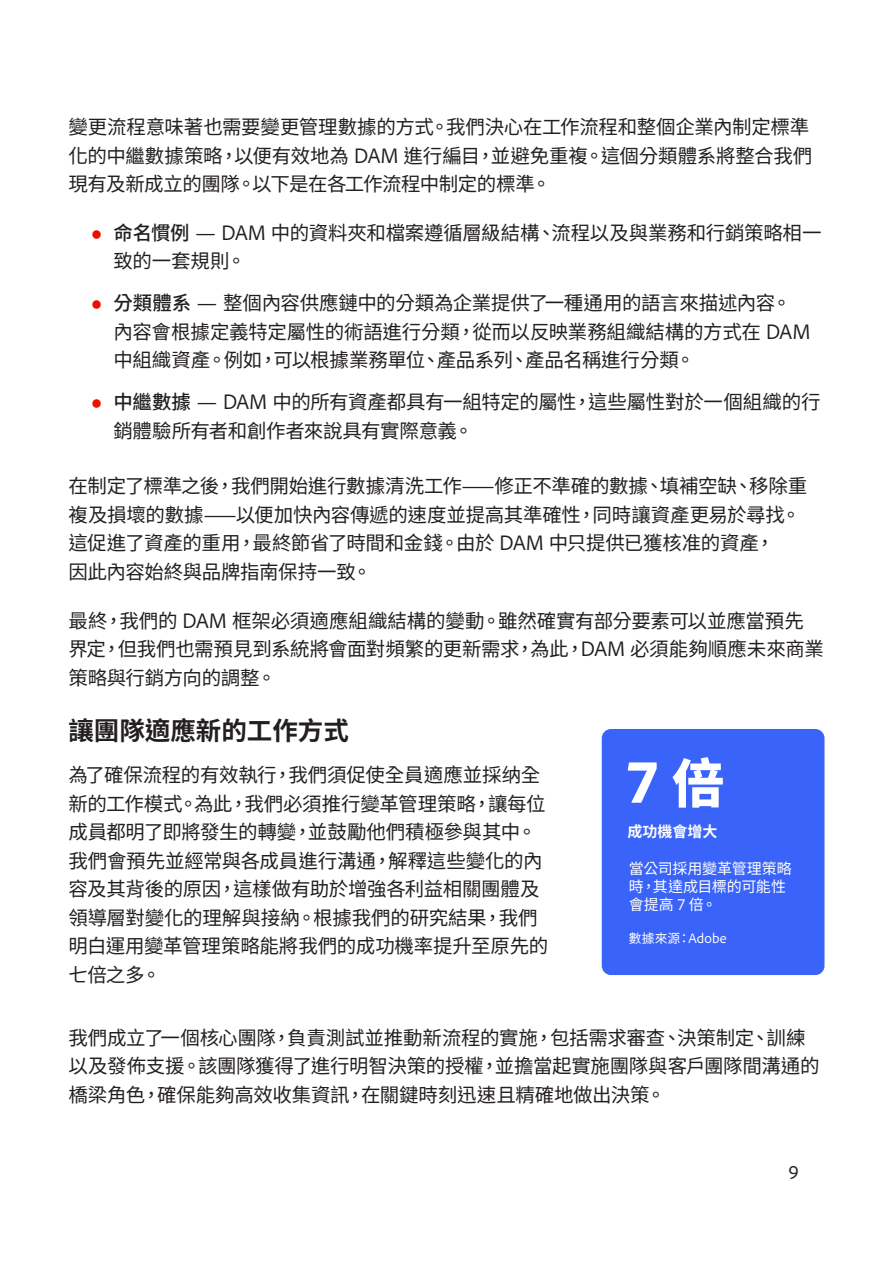
<style>
.page{position:relative;width:893px;height:1263px;background:#fff}
.page>*{position:absolute;margin:0;border:0;box-sizing:border-box;transform-origin:0 0}
.Stat_Number{font:900 52.5px "Adobe Clean Han TC";color:#fff}
.t1{font:800 25.5px "Adobe Clean Han TC";color:#231f20}
.Body{font:19.5px/28.5px "Adobe Clean Han TC";letter-spacing:-.015em;color:#231f20}
.Body_Bullet_List_Second_Level{font:19.5px/28.5px "Adobe Clean Han TC";letter-spacing:-.015em;color:#231f20}
.t2{font:18px "Adobe Clean Han TC";color:#231f20}
.Callout_Box_Body{font:15px/18px "Adobe Clean Han TC";letter-spacing:-.01em;color:#fff}
.Stat___Icon_Single_Line{font:800 15px "Adobe Clean Han TC";color:#fff}
.Source{font:12.75px "Adobe Clean Han TC";letter-spacing:.01em;color:#fff}
.s1{font-family:"Helvetica";color:#eb1000}
.s2{font-weight:700}
</style>
<div class="page">
<div style="left:602px;top:729px;width:222px;height:246px;background:#3a63f9;border-radius:9px"></div>
<p class="Body" style="left:68px;top:113px;width:745px">變更流程意味著也需要變更管理數據的方式。我們決心在工作流程和整個企業內制定標準化的中繼數據策略，以便有效地為 DAM 進行編目，並避免重複。這個分類體系將整合我們現有及新成立的團隊。以下是在各工作流程中制定的標準。</p>
<p class="Body_Bullet_List_Second_Level" style="left:113px;top:219px;width:710px;text-indent:-23px"><span class="s1">●</span> <span class="s2">命名慣例</span> — DAM 中的資料夾和檔案遵循層級結構、流程以及與業務和行銷策略相一致的一套規則。</p>
<p class="Body_Bullet_List_Second_Level" style="left:113px;top:289px;width:698px;text-indent:-23px"><span class="s1">●</span> <span class="s2">分類體系</span> — 整個內容供應鏈中的分類為企業提供了一種通用的語言來描述內容。內容會根據定義特定屬性的術語進行分類，從而以反映業務組織結構的方式在 DAM中組織資產。例如，可以根據業務單位、產品系列、產品名稱進行分類。</p>
<p class="Body_Bullet_List_Second_Level" style="left:113px;top:388px;width:708px;text-indent:-23px"><span class="s1">●</span> <span class="s2">中繼數據</span> — DAM 中的所有資產都具有一組特定的屬性，這些屬性對於一個組織的行銷體驗所有者和創作者來說具有實際意義。</p>
<p class="Body" style="left:68px;top:472px;width:740px">在制定了標準之後，我們開始進行數據清洗工作——修正不準確的數據、填補空缺、移除重複及損壞的數據——以便加快內容傳遞的速度並提高其準確性，同時讓資產更易於尋找。這促進了資產的重用，最終節省了時間和金錢。由於 DAM 中只提供已獲核准的資產，<br>因此內容始終與品牌指南保持一致。</p>
<p class="Body" style="left:68px;top:607px;width:757px">最終，我們的 DAM 框架必須適應組織結構的變動。雖然確實有部分要素可以並應當預先界定，但我們也需預見到系統將會面對頻繁的更新需求，為此，DAM 必須能夠順應未來商業策略與行銷方向的調整。</p>
<h2 class="t1" style="left:68px;top:716px;width:282px">讓團隊適應新的工作方式</h2>
<p class="Body" style="left:68px;top:761px;width:481px">為了確保流程的有效執行，我們須促使全員適應並採纳全新的工作模式。為此，我們必須推行變革管理策略，讓每位成員都明了即將發生的轉變，並鼓勵他們積極參與其中。我們會預先並經常與各成員進行溝通，解釋這些變化的內容及其背後的原因，這樣做有助於增強各利益相關團體及領導層對變化的理解與接納。根據我們的研究結果，我們明白運用變革管理策略能將我們的成功機率提升至原先的七倍之多。</p>
<p class="Stat_Number" style="left:627px;top:754px;width:99px">7 倍</p>
<p class="Stat___Icon_Single_Line" style="left:628px;top:823px;width:91px">成功機會增大</p>
<p class="Callout_Box_Body" style="left:629px;top:860px;width:165px">當公司採用變革管理策略時，其達成目標的可能性會提高 7 倍。</p>
<p class="Source" style="left:629px;top:931px;width:99px">數據來源：Adobe</p>
<p class="Body" style="left:68px;top:1024px;width:753px">我們成立了一個核心團隊，負責測試並推動新流程的實施，包括需求審查、決策制定、訓練以及發佈支援。該團隊獲得了進行明智決策的授權，並擔當起實施團隊與客戶團隊間溝通的橋梁角色，確保能夠高效收集資訊，在關鍵時刻迅速且精確地做出決策。</p>
<p class="t2" style="left:788px;top:1162px;width:12px">9</p>
</div>
